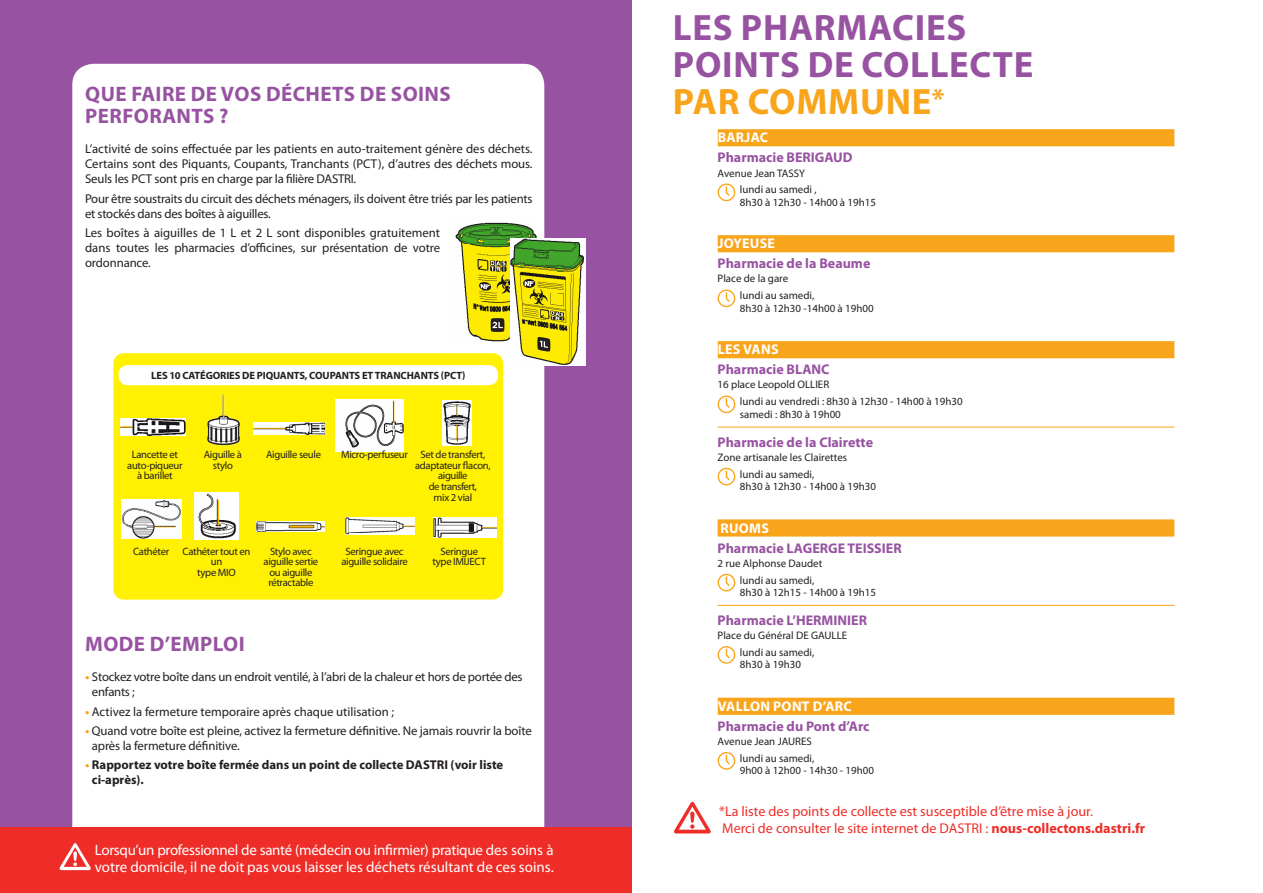
<style>
.page{position:relative;width:1263px;height:893px;background:#fff}
.page>*{position:absolute;margin:0;border:0;box-sizing:border-box;transform-origin:0 0}
.t1{font:700 36.75px "Myriad Pro";letter-spacing:.02em;color:#9753a1}
.t2{font:700 36.75px "Myriad Pro";letter-spacing:.02em;color:#f9a51b}
.t3{font:700 21px/22.5px "Myriad Pro";letter-spacing:.02em;color:#9753a1}
.t4{font:15px/16.5px "Myriad Pro";color:#fff}
.t5{font:700 14.1px "Myriad Pro";color:#9753a1}
.t6{font:14.1px "Myriad Pro";color:#ee2d28}
.t7{font:700 14.1px "Myriad Pro";letter-spacing:.02em;color:#fff}
.t8{font:12.75px/15px "Myriad Pro";letter-spacing:-.015em;color:#231f20}
.t9{font:700 12.75px/15px "Myriad Pro";color:#231f20}
.t10{font:10.95px/12.5px "Myriad Pro";color:#231f20}
.t11{font:10.65px/10.6px "Myriad Pro";letter-spacing:-.03em;color:#231f20;text-align:center}
.t12{font:700 10.5px "Myriad Pro";letter-spacing:-.01em;color:#231f20}
.s1{font-weight:700;color:#f9a51b}
.s2{color:#f9a51b}
.s3{font-weight:700}
</style>
<div class="page">
<div style="left:718px;top:129px;width:456px;height:17px;background:#f9a51b"></div>
<div style="left:718px;top:235px;width:456px;height:17px;background:#f9a51b"></div>
<div style="left:718px;top:341px;width:456px;height:17px;background:#f9a51b"></div>
<hr style="left:718px;top:427px;width:456px;height:1px;background:#f9a51b">
<div style="left:718px;top:519px;width:456px;height:18px;background:#f9a51b"></div>
<hr style="left:718px;top:605px;width:456px;height:1px;background:#f9a51b">
<div style="left:718px;top:698px;width:456px;height:17px;background:#f9a51b"></div>
<svg style="left:717px;top:184px;width:18px;height:17px"></svg>
<svg style="left:717px;top:289px;width:18px;height:18px"></svg>
<svg style="left:717px;top:395px;width:18px;height:18px"></svg>
<svg style="left:717px;top:468px;width:18px;height:17px"></svg>
<svg style="left:717px;top:574px;width:18px;height:17px"></svg>
<svg style="left:717px;top:646px;width:18px;height:18px"></svg>
<svg style="left:717px;top:752px;width:18px;height:18px"></svg>
<svg style="left:674px;top:802px;width:37px;height:31px"></svg>
<div style="left:0;top:0;width:631px;height:893px;background:#9753a1"></div>
<div style="left:72px;top:64px;width:472px;height:808px;background:#fff;border-radius:21px"></div>
<img style="left:455px;top:222px;width:81px;height:120px">
<svg style="left:491px;top:318px;width:13px;height:14px"></svg>
<img style="left:510px;top:238px;width:75px;height:128px">
<svg style="left:537px;top:337px;width:13px;height:15px"></svg>
<div style="left:113px;top:353px;width:390px;height:247px;background:#fff101;border-radius:11px"></div>
<img style="left:253px;top:422px;width:71px;height:13px">
<img style="left:335px;top:399px;width:69px;height:52px">
<img style="left:442px;top:401px;width:29px;height:44px">
<img style="left:121px;top:418px;width:64px;height:18px">
<img style="left:121px;top:499px;width:61px;height:40px">
<img style="left:257px;top:521px;width:67px;height:10px">
<img style="left:345px;top:518px;width:70px;height:16px">
<img style="left:433px;top:517px;width:63px;height:20px">
<img style="left:194px;top:492px;width:45px;height:47px">
<img style="left:207px;top:394px;width:33px;height:51px">
<div style="left:118px;top:365px;width:380px;height:20px;background:#fff;border-radius:10px"></div>
<div style="left:0;top:827px;width:631px;height:66px;background:#ee2d28"></div>
<svg style="left:60px;top:843px;width:31px;height:27px"></svg>
<p class="t3" style="left:85px;top:82px;width:367px">QUE FAIRE DE VOS DÉCHETS DE SOINS<br>PERFORANTS ?</p>
<p class="t8" style="left:85px;top:141px;width:449px;text-align:justify">L’activité de soins effectuée par les patients en auto-traitement génère des déchets.<br>Certains sont des Piquants, Coupants, Tranchants (PCT), d’autres des déchets mous.<br>Seuls les PCT sont pris en charge par la filière DASTRI.</p>
<p class="t8" style="left:85px;top:191px;width:449px">Pour être soustraits du circuit des déchets ménagers, ils doivent être triés par les patients et stockés dans des boîtes à aiguilles.</p>
<p class="t8" style="left:85px;top:225px;width:357px;text-align:justify">Les boîtes à aiguilles de 1 L et 2 L sont disponibles gratuitement dans toutes les pharmacies d’officines, sur présentation de votre ordonnance.</p>
<p class="t12" style="left:151px;top:368px;width:316px">LES 10 CATÉGORIES DE PIQUANTS, COUPANTS ET TRANCHANTS (PCT)</p>
<p class="t11" style="left:127px;top:449px;width:57px">Lancette et auto-piqueur à barillet</p>
<p class="t11" style="left:204px;top:449px;width:40px">Aiguille à</p>
<p class="t11" style="left:341px;top:449px;width:68px">Micro-perfuseur</p>
<p class="t11" style="left:213px;top:460px;width:21px">stylo</p>
<p class="t11" style="left:266px;top:449px;width:56px">Aiguille seule</p>
<p class="t11" style="left:415px;top:449px;width:77px">Set de transfert, adaptateur flacon, aiguille<br>de transfert,<br>mix 2 vial</p>
<p class="t11" style="left:133px;top:546px;width:37px">Cathéter</p>
<p class="t11" style="left:264px;top:545px;width:56px">Stylo avec aiguille sertie ou aiguille rétractable</p>
<p class="t11" style="left:341px;top:545px;width:68px">Seringue avec aiguille solidaire</p>
<p class="t11" style="left:433px;top:545px;width:55px">Seringue type IMIJECT</p>
<p class="t11" style="left:183px;top:545px;width:69px">Cathéter tout en un<br>type MIO</p>
<p class="t3" style="left:85px;top:632px;width:161px">MODE D’EMPLOI</p>
<p class="t8" style="left:92px;top:669px;width:432px;text-indent:-7px"><span class="s1">•</span> Stockez votre boîte dans un endroit ventilé, à l’abri de la chaleur et hors de portée des enfants ;</p>
<p class="t8" style="left:85px;top:703px;width:311px"><span class="s1">•</span> Activez la fermeture temporaire après chaque utilisation ;</p>
<p class="t8" style="left:92px;top:723px;width:441px;text-indent:-7px"><span class="s1">•</span> Quand votre boîte est pleine, activez la fermeture définitive. Ne jamais rouvrir la boîte après la fermeture définitive.</p>
<p class="t9" style="left:92px;top:757px;width:413px;text-indent:-7px"><span class="s2">•</span> Rapportez votre boîte fermée dans un point de collecte DASTRI (voir liste ci-après).</p>
<p class="t4" style="left:95px;top:842px;width:460px">Lorsqu’un professionnel de santé (médecin ou infirmier) pratique des soins à votre domicile, il ne doit pas vous laisser les déchets résultant de ces soins.</p>
<p class="t1" style="left:673px;top:4px;width:295px">LES PHARMACIES</p>
<p class="t1" style="left:673px;top:41px;width:362px">POINTS DE COLLECTE</p>
<p class="t2" style="left:673px;top:78px;width:273px">PAR COMMUNE<sup>*</sup></p>
<p class="t7" style="left:718px;top:128px;width:52px">BARJAC</p>
<p class="t5" style="left:718px;top:149px;width:136px">Pharmacie BERIGAUD</p>
<p class="t10" style="left:718px;top:166px;width:89px">Avenue Jean TASSY</p>
<p class="t10" style="left:740px;top:183px;width:138px">lundi au samedi ,<br>8h30 à 12h30 - 14h00 à 19h15</p>
<p class="t7" style="left:718px;top:234px;width:59px">JOYEUSE</p>
<p class="t5" style="left:718px;top:254px;width:154px">Pharmacie de la Beaume</p>
<p class="t10" style="left:718px;top:272px;width:72px">Place de la gare</p>
<p class="t10" style="left:740px;top:289px;width:135px">lundi au samedi,<br>8h30 à 12h30 -14h00 à 19h00</p>
<p class="t7" style="left:718px;top:340px;width:62px">LES VANS</p>
<p class="t5" style="left:718px;top:360px;width:114px">Pharmacie BLANC</p>
<p class="t10" style="left:718px;top:378px;width:113px">16 place Leopold OLLIER</p>
<p class="t10" style="left:740px;top:395px;width:224px">lundi au vendredi : 8h30 à 12h30 - 14h00 à 19h30 samedi : 8h30 à 19h00</p>
<p class="t5" style="left:718px;top:433px;width:157px">Pharmacie de la Clairette</p>
<p class="t10" style="left:718px;top:451px;width:131px">Zone artisanale les Clairettes</p>
<p class="t10" style="left:740px;top:468px;width:138px">lundi au samedi,<br>8h30 à 12h30 - 14h00 à 19h30</p>
<p class="t7" style="left:720px;top:519px;width:50px">RUOMS</p>
<p class="t5" style="left:718px;top:539px;width:186px">Pharmacie LAGERGE TEISSIER</p>
<p class="t10" style="left:718px;top:557px;width:106px">2 rue Alphonse Daudet</p>
<p class="t10" style="left:740px;top:574px;width:138px">lundi au samedi,<br>8h30 à 12h15 - 14h00 à 19h15</p>
<p class="t5" style="left:718px;top:611px;width:151px">Pharmacie L’HERMINIER</p>
<p class="t10" style="left:718px;top:629px;width:131px">Place du Général DE GAULLE</p>
<p class="t10" style="left:740px;top:646px;width:76px">lundi au samedi,<br>8h30 à 19h30</p>
<p class="t7" style="left:718px;top:697px;width:135px">VALLON PONT D’ARC</p>
<p class="t5" style="left:718px;top:717px;width:154px">Pharmacie du Pont d’Arc</p>
<p class="t10" style="left:718px;top:735px;width:96px">Avenue Jean JAURES</p>
<p class="t10" style="left:740px;top:752px;width:136px">lundi au samedi,<br>9h00 à 12h00 - 14h30 - 19h00</p>
<p class="t6" style="left:719px;top:803px;width:375px">*La liste des points de collecte est susceptible d’être mise à jour.</p>
<p class="t6" style="left:722px;top:819px;width:424px">Merci de consulter le site internet de DASTRI : <span class="s3">nous-collectons.dastri.fr</span></p>
</div>
